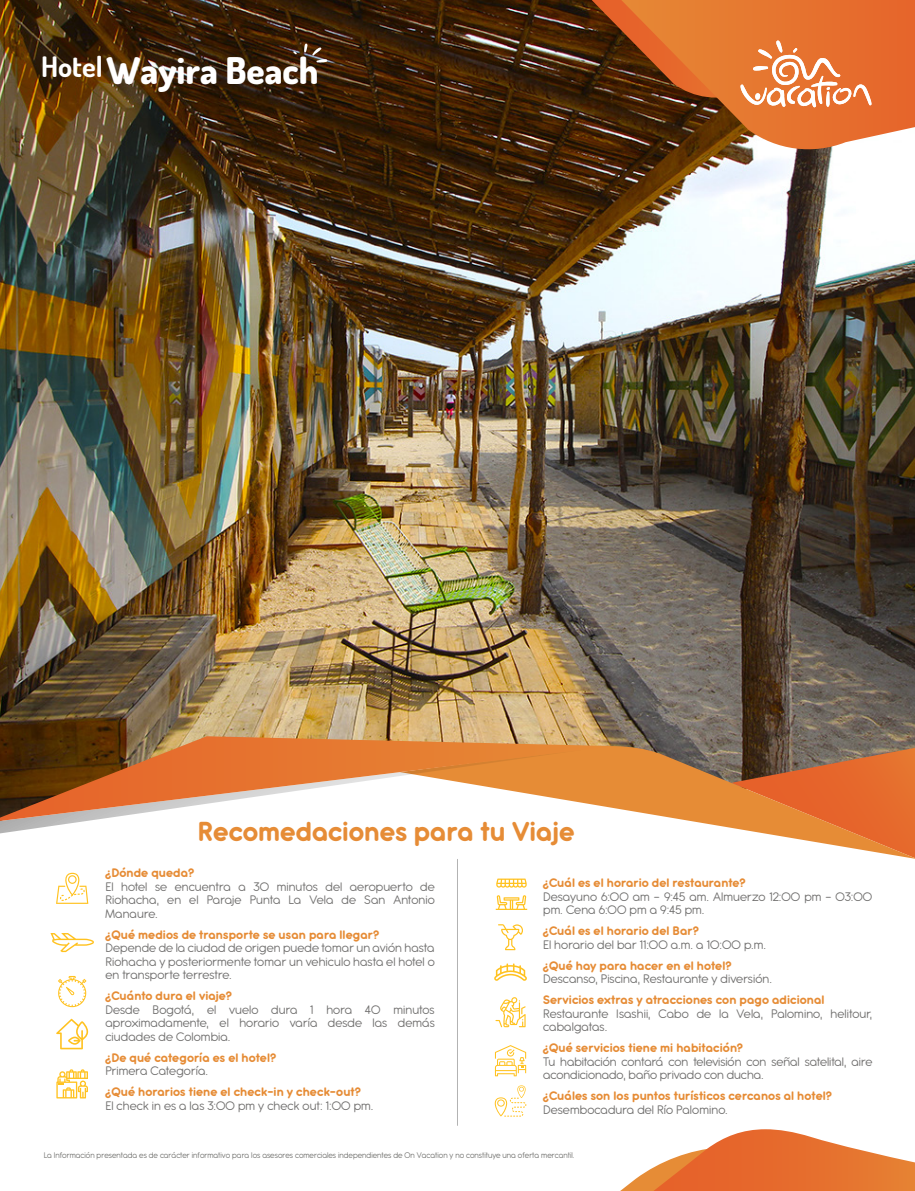
<style>
.page{position:relative;width:915px;height:1191px;background:#fff}
.page>*{position:absolute;margin:0;border:0;box-sizing:border-box;transform-origin:0 0}
.t1{font:800 36.75px "Dosis";color:#fff}
.t2{font:700 30px "Antipasto Pro";color:#e68c36}
.t3{font:13.5px/13.5px "Antipasto Pro";letter-spacing:.005em;color:#706f6e;text-align:justify}
.t4{font:700 13.5px "Antipasto Pro";letter-spacing:.005em;color:#e68c36}
.t5{font:9px "Antipasto Pro";color:#71716e;scale:.96 1}
</style>
<div class="page">
<svg style="left:56px;top:872px;width:32px;height:32px"></svg>
<svg style="left:50px;top:933px;width:44px;height:19px"></svg>
<svg style="left:58px;top:976px;width:28px;height:31px"></svg>
<svg style="left:56px;top:1018px;width:32px;height:31px"></svg>
<svg style="left:56px;top:1069px;width:32px;height:29px"></svg>
<svg style="left:496px;top:878px;width:30px;height:9px"></svg>
<svg style="left:495px;top:895px;width:32px;height:15px"></svg>
<svg style="left:498px;top:924px;width:25px;height:26px"></svg>
<svg style="left:494px;top:963px;width:32px;height:17px"></svg>
<svg style="left:495px;top:997px;width:30px;height:30px"></svg>
<svg style="left:494px;top:1045px;width:32px;height:31px"></svg>
<svg style="left:494px;top:1085px;width:32px;height:32px"></svg>
<img style="left:0;top:0;width:914px;height:744px">
<svg style="left:620px;top:1129px;width:294px;height:62px"></svg>
<svg style="left:621px;top:0;width:293px;height:155px;background:#b8693b"></svg>
<svg style="left:591px;top:0;width:280px;height:108px;background:#c46c34"></svg>
<svg style="left:612px;top:744px;width:302px;height:115px"></svg>
<svg style="left:0;top:821px;width:85px;height:13px"></svg>
<svg style="left:0;top:736px;width:612px;height:85px"></svg>
<hr style="left:457px;top:859px;width:1px;height:266px;background:#b3b3b3">
<svg style="left:293px;top:43px;width:34px;height:20px"></svg>
<h1 class="t1" style="left:41px;top:47px;width:279px"><sup>Hotel</sup>Wayira Beach</h1>
<h2 class="t2" style="left:197px;top:813px;width:378px">Recomedaciones para tu Viaje</h2>
<p class="t4" style="left:543px;top:874px;width:204px">¿Cuál es el horario del restaurante?</p>
<p class="t3" style="left:543px;top:890px;width:330px">Desayuno 6:00 am - 9:45 am. Almuerzo 12:00 pm - 03:00 pm. Cena 6:00 pm a 9:45 pm.</p>
<p class="t4" style="left:543px;top:922px;width:157px">¿Cuál es el horario del Bar?</p>
<p class="t3" style="left:543px;top:938px;width:224px">El horario del bar 11:00 a.m. a 10:00 p.m.</p>
<p class="t4" style="left:543px;top:957px;width:190px">¿Qué hay para hacer en el hotel?</p>
<p class="t3" style="left:543px;top:972px;width:230px">Descanso, Piscina, Restaurante y diversión.</p>
<p class="t4" style="left:543px;top:991px;width:283px">Servicios extras y atracciones con pago adicional</p>
<p class="t3" style="left:543px;top:1007px;width:330px">Restaurante Isashii, Cabo de la Vela, Palomino, helitour, cabalgatas.</p>
<p class="t4" style="left:543px;top:1039px;width:201px">¿Qué servicios tiene mi habitación?</p>
<p class="t3" style="left:543px;top:1055px;width:330px">Tu habitación contará con televisión con señal satelital, aire acondicionado, baño privado con ducha.</p>
<p class="t4" style="left:543px;top:1087px;width:290px">¿Cuáles son los puntos turísticos cercanos al hotel?</p>
<p class="t3" style="left:543px;top:1103px;width:186px">Desembocadura del Río Palomino.</p>
<p class="t5" style="left:44px;top:1150px;width:554px">La Información presentada es de carácter informativo para los asesores comerciales independientes de On Vacation y no constituye una oferta mercantil.</p>
<p class="t4" style="left:105px;top:864px;width:90px">¿Dónde queda?</p>
<p class="t3" style="left:105px;top:880px;width:331px">El hotel se encuentra a 30 minutos del aeropuerto de Riohacha, en el Paraje Punta La Vela de San Antonio Manaure.</p>
<p class="t4" style="left:105px;top:926px;width:275px">¿Qué medios de transporte se usan para llegar?</p>
<p class="t3" style="left:105px;top:941px;width:330px">Depende de la ciudad de origen puede tomar un avión hasta Riohacha y posteriormente tomar un vehiculo hasta el hotel o en transporte terrestre.</p>
<p class="t4" style="left:105px;top:987px;width:128px">¿Cuánto dura el viaje?</p>
<p class="t3" style="left:105px;top:1003px;width:330px">Desde Bogotá, el vuelo dura 1 hora 40 minutos aproximadamente, el horario varía desde las demás ciudades de Colombia.</p>
<p class="t4" style="left:105px;top:1049px;width:172px">¿De qué categoría es el hotel?</p>
<p class="t3" style="left:105px;top:1064px;width:104px">Primera Categoría.</p>
<p class="t4" style="left:105px;top:1083px;width:257px">¿Qué horarios tiene el check-in y check-out?</p>
<p class="t3" style="left:105px;top:1099px;width:269px">El check in es a las 3:00 pm y check out: 1:00 pm.</p>
</div>
